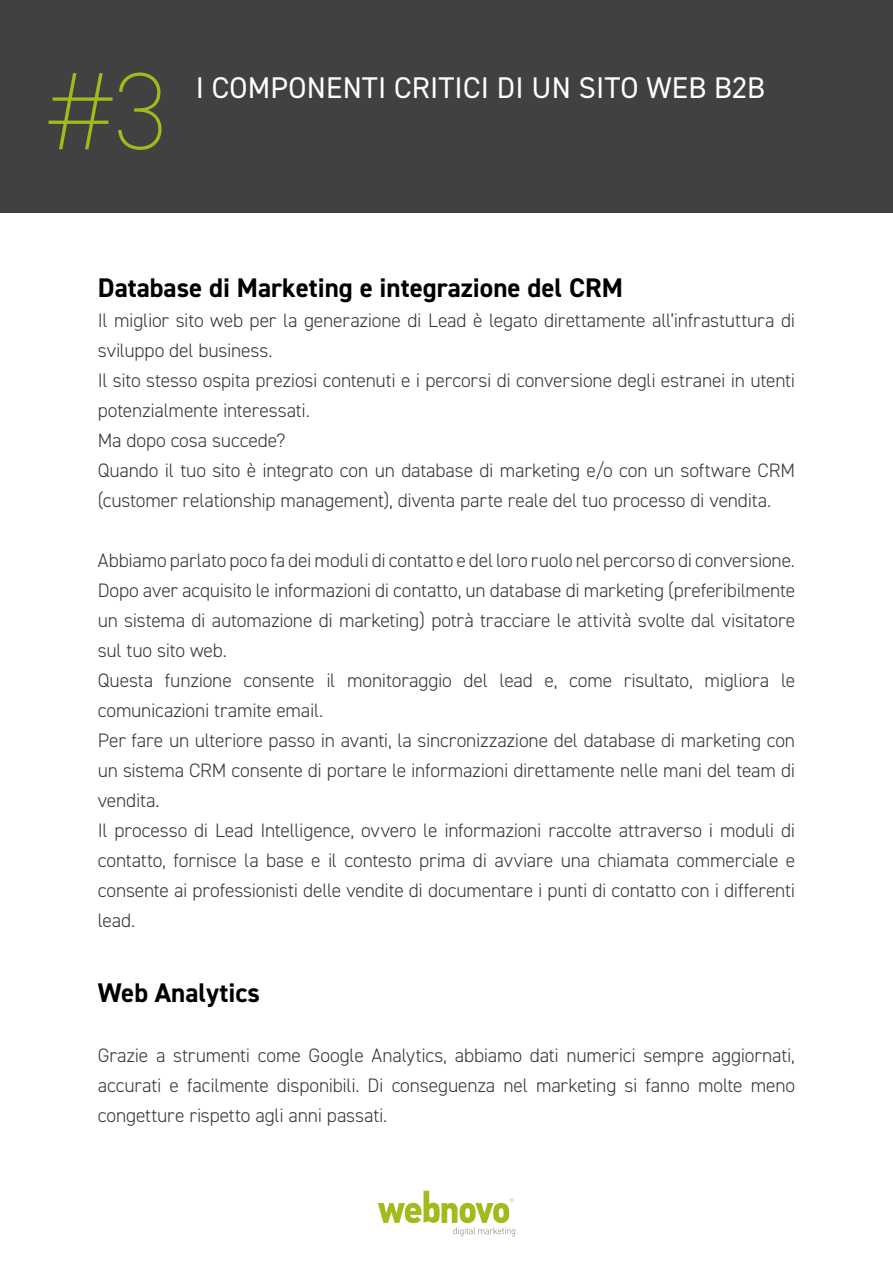
<style>
.page{position:relative;width:893px;height:1263px;background:#fff}
.page>*{position:absolute;margin:0;border:0;box-sizing:border-box;transform-origin:0 0}
.t1{font:200 110.25px "DIN2014";color:#a3ba1c}
.t2{font:30px "DIN2014";letter-spacing:.01em;color:#fff}
.t3{font:700 27px "DIN2014";color:#000}
.t4{font:300 19.5px/30px "DIN2014";letter-spacing:-.01em;color:#383838}
</style>
<div class="page">
<svg style="left:378px;top:1191px;width:137px;height:45px"></svg>
<div style="left:0;top:0;width:893px;height:213px;background:#414141"></div>
<h1 class="t1" style="left:51px;top:44px;width:116px">#3</h1>
<h2 class="t2" style="left:196px;top:69px;width:571px">I COMPONENTI CRITICI DI UN SITO WEB B2B</h2>
<h3 class="t3" style="left:98px;top:270px;width:527px">Database di Marketing e integrazione del CRM</h3>
<p class="t4" style="left:98px;top:305px;width:699px">Il miglior sito web per la generazione di Lead è legato direttamente all’infrastuttura di sviluppo del business.<br>Il sito stesso ospita preziosi contenuti e i percorsi di conversione degli estranei in utenti potenzialmente interessati.<br>Ma dopo cosa succede?<br>Quando il tuo sito è integrato con un database di marketing e/o con un software CRM (customer relationship management), diventa parte reale del tuo processo di vendita.</p>
<p class="t4" style="left:98px;top:545px;width:699px">Abbiamo parlato poco fa dei moduli di contatto e del loro ruolo nel percorso di conversione.<br>Dopo aver acquisito le informazioni di contatto, un database di marketing (preferibilmente un sistema di automazione di marketing) potrà tracciare le attività svolte dal visitatore sul tuo sito web.<br>Questa funzione consente il monitoraggio del lead e, come risultato, migliora le comunicazioni tramite email.<br>Per fare un ulteriore passo in avanti, la sincronizzazione del database di marketing con un sistema CRM consente di portare le informazioni direttamente nelle mani del team di vendita.<br>Il processo di Lead Intelligence, ovvero le informazioni raccolte attraverso i moduli di contatto, fornisce la base e il contesto prima di avviare una chiamata commerciale e consente ai professionisti delle vendite di documentare i punti di contatto con i differenti lead.</p>
<h3 class="t3" style="left:98px;top:975px;width:164px">Web Analytics</h3>
<p class="t4" style="left:98px;top:1040px;width:699px;text-align:justify">Grazie a strumenti come Google Analytics, abbiamo dati numerici sempre aggiornati, accurati e facilmente disponibili. Di conseguenza nel marketing si fanno molte meno congetture rispetto agli anni passati.</p>
</div>
